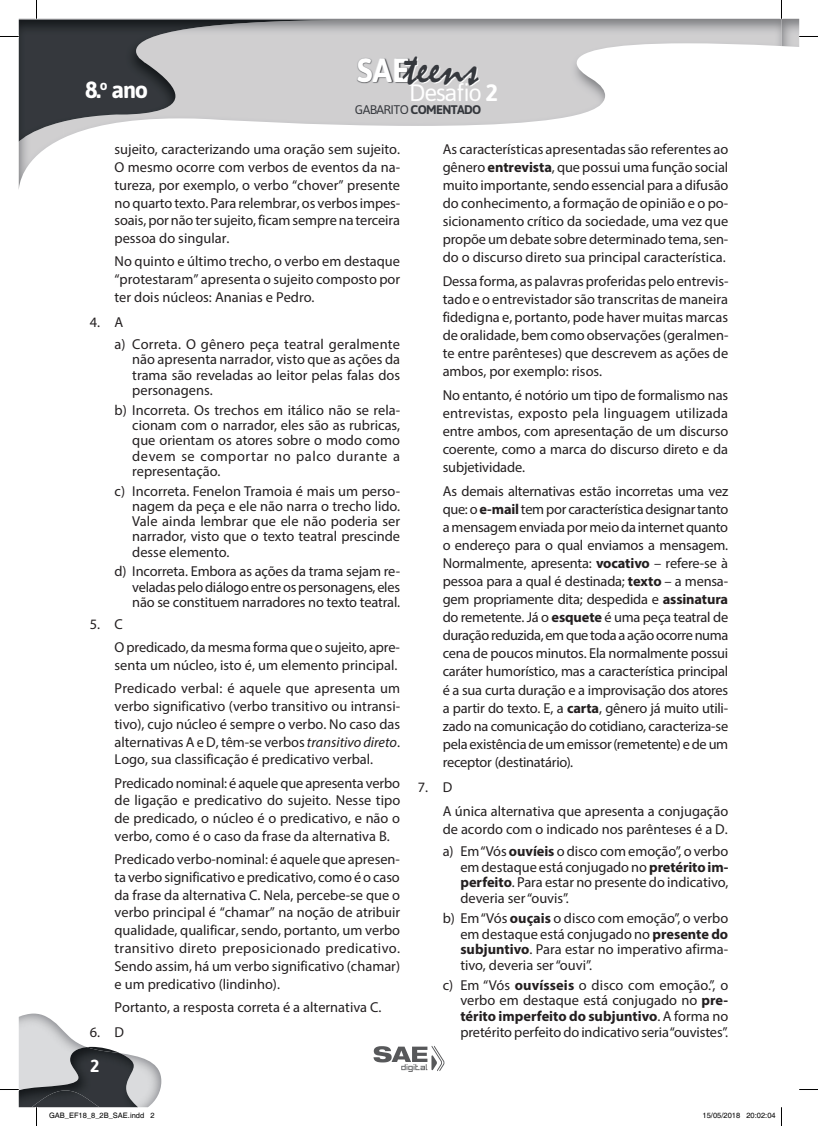
<style>
.page{position:relative;width:818px;height:1126px;background:#fff}
.page>*{position:absolute;margin:0;border:0;box-sizing:border-box;transform-origin:0 0}
.t1{font:49px "Mistral";color:#35383d}
.t2{font:23.75px "Asap";letter-spacing:-.05em;color:#fff}
.t3{font:700 23.38px "Asap";color:#fff}
.t4{font:700 17.5px "Asap";color:#fff}
.t5{font:14.38px/18.1px "Myriad Pro";color:#231f20;text-align:justify}
.t6{font:700 12.5px "Asap";letter-spacing:-.05em;color:#35383d}
.t7{font:7.5px "Helvetica";color:#000}
.s1{font-family:"Asap";font-weight:700;font-size:33.62px;color:#fff}
.s2{font-weight:700}
.s3{font-weight:400}
.s4{font-style:italic}
</style>
<div class="page">
<img style="left:781px;top:19px;width:17px;height:28px">
<img style="left:362px;top:61px;width:242px;height:44px">
<img style="left:19px;top:142px;width:36px;height:45px">
<img style="left:362px;top:105px;width:238px;height:21px">
<img style="left:19px;top:20px;width:343px;height:122px">
<img style="left:19px;top:1013px;width:142px;height:94px">
<img style="left:19px;top:1046px;width:119px;height:61px">
<img style="left:357px;top:57px;width:52px;height:26px">
<svg style="left:373px;top:1046px;width:71px;height:25px"></svg>
<svg style="left:0;top:36px;width:19px;height:1px"></svg>
<svg style="left:798px;top:36px;width:19px;height:1px"></svg>
<svg style="left:0;top:1089px;width:19px;height:1px"></svg>
<svg style="left:799px;top:1089px;width:18px;height:1px"></svg>
<svg style="left:36px;top:0;width:1px;height:19px"></svg>
<svg style="left:36px;top:1107px;width:1px;height:18px"></svg>
<h3 class="t3" style="left:85px;top:74px;width:65px">8.<sup>o</sup> ano</h3>
<h1 class="t1" style="left:356px;top:38px;width:124px"><span class="s1">SAE</span>teens</h1>
<h2 class="t2" style="left:409px;top:77px;width:90px">Desafio <span class="s2">2</span></h2>
<p class="t6" style="left:354px;top:101px;width:128px"><span class="s3">GABARITO</span> COMENTADO</p>
<p class="t5" style="left:114px;top:140px;width:287px;line-height:17.8px">sujeito, caracterizando uma oração sem sujeito.<br>O mesmo ocorre com verbos de eventos da na&shy;tureza, por exemplo, o verbo “chover” presente no quarto texto. Para relembrar, os verbos impes&shy;soais, por não ter sujeito, ficam sempre na terceira pessoa do singular.</p>
<p class="t5" style="left:114px;top:252px;width:287px;line-height:17.8px">No quinto e último trecho, o verbo em destaque “protestaram” apresenta o sujeito composto por ter dois núcleos: Ananias e Pedro.</p>
<p class="t5" style="left:114px;top:310px;width:287px;line-height:22.4px;text-indent:-25px">4. A<br>a) Correta. O gênero peça teatral geralmente</p>
<p class="t5" style="left:132px;top:352px;width:269px;line-height:15.2px">não apresenta narrador, visto que as ações da trama são reveladas ao leitor pelas falas dos personagens.</p>
<p class="t5" style="left:132px;top:402px;width:269px;line-height:15.2px;text-indent:-18px">b) Incorreta. Os trechos em itálico não se rela&shy;cionam com o narrador, eles são as rubricas, que orientam os atores sobre o modo como devem se comportar no palco durante a representação.</p>
<p class="t5" style="left:132px;top:483px;width:269px;line-height:15.2px;text-indent:-18px">c) Incorreta. Fenelon Tramoia é mais um perso&shy;nagem da peça e ele não narra o trecho lido.<br>Vale ainda lembrar que ele não poderia ser narrador, visto que o texto teatral prescinde desse elemento.</p>
<p class="t5" style="left:132px;top:563px;width:269px;line-height:15.2px;text-indent:-18px">d) Incorreta. Embora as ações da trama sejam re&shy;veladas pelo diálogo entre os personagens, eles não se constituem narradores no texto teatral.</p>
<p class="t5" style="left:114px;top:612px;width:287px;line-height:23.1px;text-indent:-25px">5. C<br>O predicado, da mesma forma que o sujeito, apre-</p>
<p class="t5" style="left:114px;top:653px;width:287px;line-height:23.1px">senta um núcleo, isto é, um elemento principal.<br>Predicado verbal: é aquele que apresenta um</p>
<p class="t5" style="left:114px;top:697px;width:287px;line-height:17.8px">verbo significativo (verbo transitivo ou intransi&shy;tivo), cujo núcleo é sempre o verbo. No caso das alternativas A e D, têm-se verbos <span class="s4">transitivo direto</span>.<br>Logo, sua classificação é predicativo verbal.</p>
<p class="t5" style="left:114px;top:773px;width:287px;line-height:17.8px">Predicado nominal: é aquele que apresenta verbo de ligação e predicativo do sujeito. Nesse tipo de predicado, o núcleo é o predicativo, e não o verbo, como é o caso da frase da alternativa B.</p>
<p class="t5" style="left:114px;top:850px;width:287px;line-height:17.8px">Predicado verbo-nominal: é aquele que apresen&shy;ta verbo significativo e predicativo, como é o caso da frase da alternativa C. Nela, percebe-se que o verbo principal é “chamar” na noção de atribuir qualidade, qualificar, sendo, portanto, um verbo transitivo direto preposicionado predicativo.<br>Sendo assim, há um verbo significativo (chamar) e um predicativo (lindinho).</p>
<p class="t5" style="left:114px;top:997px;width:268px">Portanto, a resposta correta é a alternativa C.</p>
<p class="t5" style="left:90px;top:1022px;width:36px">6. D</p>
<p class="t4" style="left:90px;top:1054px;width:11px">2</p>
<p class="t5" style="left:442px;top:140px;width:287px">As características apresentadas são referentes ao gênero <span class="s2">entrevista</span>, que possui uma função social muito importante, sendo essencial para a difusão do conhecimento, a formação de opinião e o po&shy;sicionamento crítico da sociedade, uma vez que propõe um debate sobre determinado tema, sen&shy;do o discurso direto sua principal característica.</p>
<p class="t5" style="left:442px;top:272px;width:287px">Dessa forma, as palavras proferidas pelo entrevis&shy;tado e o entrevistador são transcritas de maneira fidedigna e, portanto, pode haver muitas marcas de oralidade, bem como observações (geralmen&shy;te entre parênteses) que descrevem as ações de ambos, por exemplo: risos.</p>
<p class="t5" style="left:442px;top:385px;width:287px">No entanto, é notório um tipo de formalismo nas entrevistas, exposto pela linguagem utilizada entre ambos, com apresentação de um discurso coerente, como a marca do discurso direto e da subjetividade.</p>
<p class="t5" style="left:442px;top:481px;width:287px">As demais alternativas estão incorretas uma vez que: o <span class="s2">e-mail</span> tem por característica designar tanto a mensagem enviada por meio da internet quanto o endereço para o qual enviamos a mensagem.<br>Normalmente, apresenta: <span class="s2">vocativo</span> – refere-se à pessoa para a qual é destinada; <span class="s2">texto</span> – a mensa&shy;gem propriamente dita; despedida e <span class="s2">assinatura </span>do remetente. Já o <span class="s2">esquete</span> é uma peça teatral de duração reduzida, em que toda a ação ocorre numa cena de poucos minutos. Ela normalmente possui caráter humorístico, mas a característica principal é a sua curta duração e a improvisação dos atores a partir do texto. E, a <span class="s2">carta</span>, gênero já muito utili&shy;zado na comunicação do cotidiano, caracteriza-se pela existência de um emissor (remetente) e de um receptor (destinatário).</p>
<p class="t5" style="left:442px;top:775px;width:287px;line-height:23.4px;text-indent:-25px">7. D<br>A única alternativa que apresenta a conjugação</p>
<p class="t5" style="left:442px;top:817px;width:287px;line-height:22.6px">de acordo com o indicado nos parênteses é a D. a) Em “Vós <span class="s2">ouvíeis</span> o disco com emoção”, o verbo</p>
<p class="t5" style="left:460px;top:858px;width:269px;line-height:15.6px">em destaque está conjugado no <span class="s2">pretérito im&shy;perfeito</span>. Para estar no presente do indicativo, deveria ser “ouvis”.</p>
<p class="t5" style="left:460px;top:910px;width:269px;line-height:15.6px;text-indent:-18px">b) Em “Vós <span class="s2">ouçais</span> o disco com emoção”, o verbo em destaque está conjugado no <span class="s2">presente do subjuntivo</span>. Para estar no imperativo afirma&shy;tivo, deveria ser “ouvi”.</p>
<p class="t5" style="left:460px;top:976px;width:269px;line-height:15.6px;text-indent:-18px">c) Em “Vós <span class="s2">ouvísseis</span> o disco com emoção.”, o verbo em destaque está conjugado no <span class="s2">pre&shy;térito imperfeito do subjuntivo</span>. A forma no pretérito perfeito do indicativo seria “ouvistes”.</p>
<p class="t7" style="left:49px;top:1111px;width:107px">GAB_EF18_8_2B_SAE.indd 2</p>
<p class="t7" style="left:702px;top:1111px;width:74px">15/05/2018 20:02:04</p>
</div>
